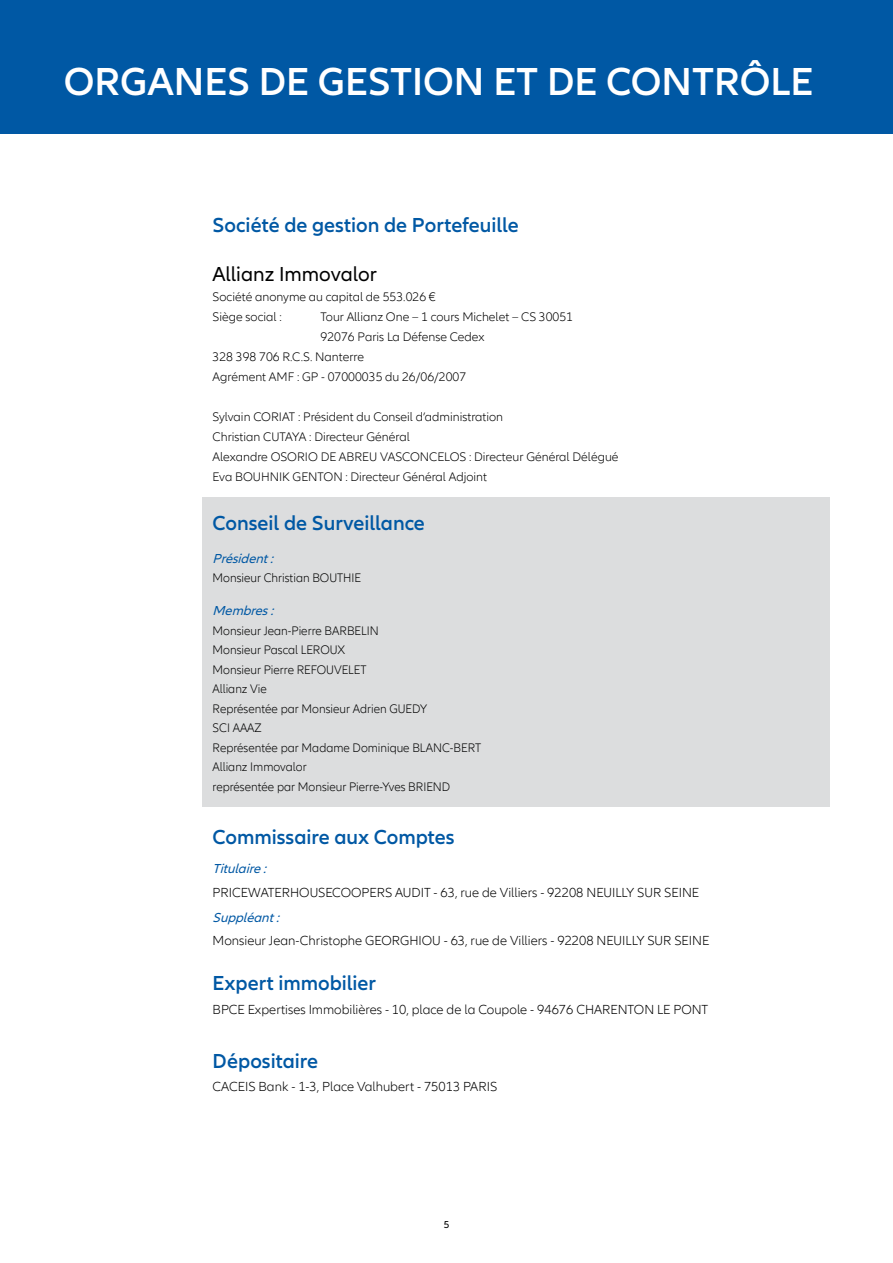
<style>
.page{position:relative;width:893px;height:1263px;background:#fff}
.page>*{position:absolute;margin:0;border:0;box-sizing:border-box;transform-origin:0 0}
.t1{font:600 40.5px "Allianz Neo";color:#fff}
.t2{font:600 21px "Allianz Neo";color:#0058a4}
.t3{font:21px "Allianz Neo";color:#000}
.t4{font:300 13.5px "Allianz Neo";color:#000}
.t5{font:italic 13.5px "Allianz Neo";color:#0058a4}
.t6{font:300 12.75px/20px "Allianz Neo";color:#000}
.t7{font:300 12.75px/19.5px "Allianz Neo";color:#000;scale:.96 1}
.t8{font:10.5px "Allianz Neo";color:#000}
</style>
<div class="page">
<div style="left:202px;top:497px;width:627px;height:310px;background:#dcddde"></div>
<div style="left:0;top:0;width:893px;height:133px;background:#0058a4"></div>
<h1 class="t1" style="left:64px;top:58px;width:746px">Organes de gestion et de contrôle</h1>
<h2 class="t2" style="left:213px;top:212px;width:308px">Société de gestion de Portefeuille</h2>
<h2 class="t3" style="left:213px;top:262px;width:166px">Allianz Immovalor</h2>
<p class="t6" style="left:213px;top:287px;width:225px">Société anonyme au capital de 553.026 €<br>Siège social : T</p>
<p class="t6" style="left:326px;top:307px;width:249px">our Allianz One – 1 cours M ichelet – CS 30051</p>
<p class="t6" style="left:321px;top:327px;width:165px">92076 Paris La Défense Cedex</p>
<p class="t6" style="left:213px;top:347px;width:153px">328 398 706 R.C.S. N anterre</p>
<p class="t6" style="left:213px;top:367px;width:255px">Agrément AM F : GP - 07000035 du 26/06/2007</p>
<p class="t6" style="left:213px;top:407px;width:49px">Sylvain CORIAT</p>
<p class="t6" style="left:213px;top:407px;width:407px;text-indent:85px">: Président du Conseil d’administration<br>Christian Cutaya : Directeur Général<br>Alexandre Osorio de Abreu Vasconcelos : Directeur Général Délégué Eva Bouhnik Genton : Directeur Général Adjoint</p>
<h2 class="t2" style="left:213px;top:511px;width:214px">Conseil de Surveillance</h2>
<p class="t5" style="left:213px;top:551px;width:66px">Président:</p>
<p class="t7" style="left:213px;top:569px;width:112px">Monsieur Christian BOUTHIE</p>
<p class="t5" style="left:213px;top:603px;width:66px">Membres:</p>
<p class="t7" style="left:213px;top:621px;width:125px">Monsieur Jean-Pierre BARBELIN<br>Monsieur Pascal LEROU</p>
<p class="t7" style="left:337px;top:640px;width:10px">X</p>
<p class="t7" style="left:213px;top:660px;width:217px">Monsieur Pierre REFOUVELET<br>Allianz Vie<br>Représentée par Monsieur Adrien GUEDY<br>SCIAAAZ<br>Représentée par Madame Dominique BLANC</p>
<p class="t7" style="left:450px;top:738px;width:12px">-BERT</p>
<p class="t7" style="left:213px;top:757px;width:212px">Allianz I mmovalor<br>représentée par M onsieur Pierre-Yves BRIEND</p>
<h2 class="t2" style="left:213px;top:825px;width:244px">Commissaire aux Comptes</h2>
<p class="t5" style="left:213px;top:861px;width:59px">Titulaire:</p>
<p class="t4" style="left:213px;top:885px;width:16px">PRICE</p>
<p class="t4" style="left:248px;top:885px;width:22px">WATERHOU</p>
<p class="t4" style="left:318px;top:885px;width:17px">SECOO</p>
<p class="t4" style="left:362px;top:885px;width:42px">PERS AUDIT</p>
<p class="t4" style="left:434px;top:885px;width:161px">- 63, rue de Villiers - 92208 NEUILLY</p>
<p class="t4" style="left:637px;top:885px;width:42px">SUR SEINE</p>
<p class="t5" style="left:213px;top:909px;width:72px">Suppléant:</p>
<p class="t4" style="left:213px;top:933px;width:171px">Monsieur Jean-Christophe GEOR</p>
<p class="t4" style="left:400px;top:933px;width:18px">GHIOU</p>
<p class="t4" style="left:444px;top:933px;width:161px">- 63, rue de Villiers - 92208 NEUILLY</p>
<p class="t4" style="left:647px;top:933px;width:42px">SUR SEINE</p>
<h2 class="t2" style="left:213px;top:971px;width:165px">Expert immobilier</h2>
<p class="t4" style="left:213px;top:1002px;width:374px">BPCE Expertises I mmobilières - 10, place de la Coupole - 94676 CHARENTON</p>
<p class="t4" style="left:657px;top:1002px;width:34px">LE PONT</p>
<h2 class="t2" style="left:213px;top:1048px;width:107px">Dépositaire</h2>
<p class="t4" style="left:213px;top:1079px;width:8px">CACEI</p>
<p class="t4" style="left:248px;top:1079px;width:250px">S Bank - 1-3, Place Valhubert - 75013 PARI S</p>
<p class="t8" style="left:444px;top:1219px;width:7px">5</p>
</div>
